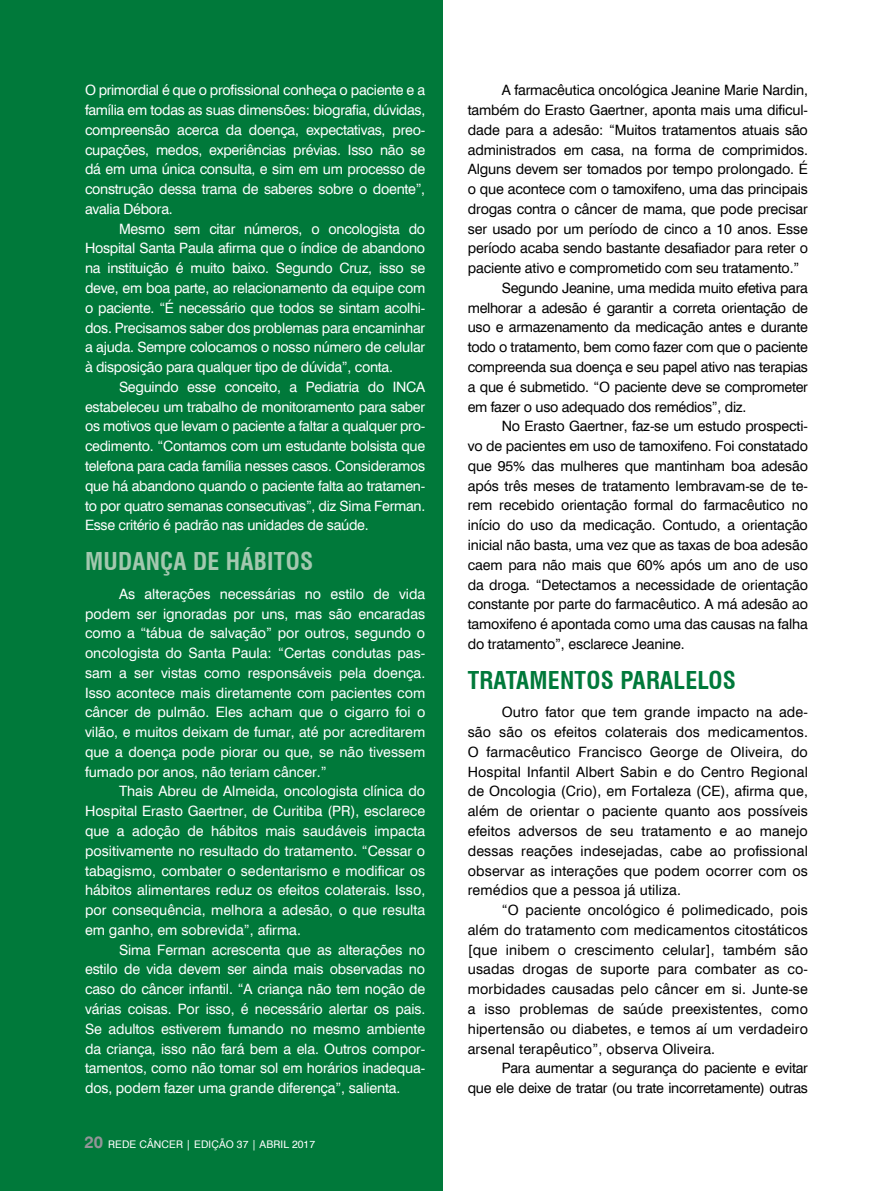
<style>
.page{position:relative;width:893px;height:1191px;background:#fff}
.page>*{position:absolute;margin:0;border:0;box-sizing:border-box;transform-origin:0 0}
.t1{font:700 condensed 24px "Swiss 721 BT";letter-spacing:.01em;color:#00793a}
.t2{font:700 condensed 24px "Swiss 721 BT";letter-spacing:.01em;color:#a3c8af}
.t3{font:14.25px/19.8px "Swiss 721 BT";letter-spacing:-.015em;color:#fff;text-align:justify}
.t4{font:14.25px/19.8px "Swiss 721 BT";letter-spacing:-.01em;color:#000;text-align:justify}
.t5{font:10.5px "Swiss 721 BT";letter-spacing:.015em;color:#fff}
.s1{font-weight:700;font-size:16.5px;color:#939598}
</style>
<div class="page">
<div style="left:0;top:0;width:442px;height:1191px;background:#00793a"></div>
<p class="t3" style="left:85px;top:80px;width:342px">O primordial é que o profissional conheça o paciente e a família em todas as suas dimensões: biografia, dúvidas, compreensão acerca da doença, expectativas, preo&shy;cupações, medos, experiências prévias. Isso não se dá em uma única consulta, e sim em um processo de construção dessa trama de saberes sobre o doente”, avalia Débora.</p>
<p class="t3" style="left:85px;top:219px;width:342px;text-indent:34px">Mesmo sem citar números, o oncologista do Hospital Santa Paula afirma que o índice de abandono na instituição é muito baixo. Segundo Cruz, isso se deve, em boa parte, ao relacionamento da equipe com o paciente. “É necessário que todos se sintam acolhi&shy;dos. Precisamos saber dos problemas para encaminhar a ajuda. Sempre colocamos o nosso número de celular à disposição para qualquer tipo de dúvida”, conta.</p>
<p class="t3" style="left:85px;top:377px;width:342px;text-indent:34px">Seguindo esse conceito, a Pediatria do INCA estabeleceu um trabalho de monitoramento para saber os motivos que levam o paciente a faltar a qualquer pro&shy;cedimento. “Contamos com um estudante bolsista que telefona para cada família nesses casos. Consideramos que há abandono quando o paciente falta ao tratamen&shy;to por quatro semanas consecutivas”, diz Sima Ferman.<br>Esse critério é padrão nas unidades de saúde.</p>
<h1 class="t2" style="left:85px;top:547px;width:230px">MUDANÇA DE HÁBITOS</h1>
<p class="t3" style="left:85px;top:583px;width:342px;text-indent:34px">As alterações necessárias no estilo de vida podem ser ignoradas por uns, mas são encaradas como a “tábua de salvação” por outros, segundo o oncologista do Santa Paula: “Certas condutas pas&shy;sam a ser vistas como responsáveis pela doença.<br>Isso acontece mais diretamente com pacientes com câncer de pulmão. Eles acham que o cigarro foi o vilão, e muitos deixam de fumar, até por acreditarem que a doença pode piorar ou que, se não tivessem fumado por anos, não teriam câncer.”</p>
<p class="t3" style="left:85px;top:781px;width:342px;text-indent:34px">Thais Abreu de Almeida, oncologista clínica do Hospital Erasto Gaertner, de Curitiba (PR), esclarece que a adoção de hábitos mais saudáveis impacta positivamente no resultado do tratamento. “Cessar o tabagismo, combater o sedentarismo e modificar os hábitos alimentares reduz os efeitos colaterais. Isso, por consequência, melhora a adesão, o que resulta em ganho, em sobrevida”, afirma.</p>
<p class="t3" style="left:85px;top:939px;width:342px;text-indent:34px">Sima Ferman acrescenta que as alterações no estilo de vida devem ser ainda mais observadas no caso do câncer infantil. “A criança não tem noção de várias coisas. Por isso, é necessário alertar os pais.<br>Se adultos estiverem fumando no mesmo ambiente da criança, isso não fará bem a ela. Outros compor&shy;tamentos, como não tomar sol em horários inadequa&shy;dos, podem fazer uma grande diferença”, salienta.</p>
<p class="t5" style="left:85px;top:1138px;width:232px"><span class="s1">20</span> REDE CÂNCER | EDIÇÃO 37 | ABRIL 2017</p>
<p class="t4" style="left:502px;top:80px;width:308px">A farmacêutica oncológica Jeanine Marie Nardin,</p>
<p class="t4" style="left:468px;top:100px;width:342px">também do Erasto Gaertner, aponta mais uma dificul-</p>
<p class="t4" style="left:468px;top:120px;width:342px">dade para a adesão: “Muitos tratamentos atuais são</p>
<p class="t4" style="left:468px;top:139px;width:342px">administrados em casa, na forma de comprimidos.</p>
<p class="t4" style="left:468px;top:159px;width:342px">Alguns devem ser tomados por tempo prolongado. É</p>
<p class="t4" style="left:468px;top:179px;width:342px">o que acontece com o tamoxifeno, uma das principais</p>
<p class="t4" style="left:468px;top:199px;width:342px">drogas contra o câncer de mama, que pode precisar</p>
<p class="t4" style="left:468px;top:218px;width:342px">ser usado por um período de cinco a 10 anos. Esse</p>
<p class="t4" style="left:468px;top:238px;width:342px">período acaba sendo bastante desafiador para reter o</p>
<p class="t4" style="left:468px;top:258px;width:333px">paciente ativo e comprometido com seu tratamento.”</p>
<p class="t4" style="left:502px;top:278px;width:308px">Segundo Jeanine, uma medida muito efetiva para</p>
<p class="t4" style="left:468px;top:297px;width:342px">melhorar a adesão é garantir a correta orientação de</p>
<p class="t4" style="left:468px;top:317px;width:342px">uso e armazenamento da medicação antes e durante</p>
<p class="t4" style="left:468px;top:337px;width:342px">todo o tratamento, bem como fazer com que o paciente</p>
<p class="t4" style="left:468px;top:357px;width:342px">compreenda sua doença e seu papel ativo nas terapias</p>
<p class="t4" style="left:468px;top:377px;width:342px">a que é submetido. “O paciente deve se comprometer</p>
<p class="t4" style="left:468px;top:396px;width:280px">em fazer o uso adequado dos remédios”, diz.</p>
<p class="t4" style="left:502px;top:416px;width:308px">No Erasto Gaertner, faz-se um estudo prospecti-</p>
<p class="t4" style="left:468px;top:436px;width:342px">vo de pacientes em uso de tamoxifeno. Foi constatado</p>
<p class="t4" style="left:468px;top:456px;width:342px">que 95% das mulheres que mantinham boa adesão</p>
<p class="t4" style="left:468px;top:475px;width:342px">após três meses de tratamento lembravam-se de te-</p>
<p class="t4" style="left:468px;top:495px;width:342px">rem recebido orientação formal do farmacêutico no</p>
<p class="t4" style="left:468px;top:515px;width:342px">início do uso da medicação. Contudo, a orientação</p>
<p class="t4" style="left:468px;top:535px;width:342px">inicial não basta, uma vez que as taxas de boa adesão</p>
<p class="t4" style="left:468px;top:554px;width:342px">caem para não mais que 60% após um ano de uso</p>
<p class="t4" style="left:468px;top:574px;width:342px">da droga. “Detectamos a necessidade de orientação</p>
<p class="t4" style="left:468px;top:594px;width:342px">constante por parte do farmacêutico. A má adesão ao</p>
<p class="t4" style="left:468px;top:614px;width:342px">tamoxifeno é apontada como uma das causas na falha</p>
<p class="t4" style="left:468px;top:633px;width:219px">do tratamento”, esclarece Jeanine.</p>
<h1 class="t1" style="left:468px;top:666px;width:270px">TRATAMENTOS PARALELOS</h1>
<p class="t4" style="left:468px;top:702px;width:342px;text-indent:34px">Outro fator que tem grande impacto na ade&shy;são são os efeitos colaterais dos medicamentos.<br>O farmacêutico Francisco George de Oliveira, do Hospital Infantil Albert Sabin e do Centro Regional de Oncologia (Crio), em Fortaleza (CE), afirma que, além de orientar o paciente quanto aos possíveis efeitos adversos de seu tratamento e ao manejo dessas reações indesejadas, cabe ao profissional observar as interações que podem ocorrer com os remédios que a pessoa já utiliza.</p>
<p class="t4" style="left:468px;top:900px;width:342px;text-indent:34px">“O paciente oncológico é polimedicado, pois além do tratamento com medicamentos citostáticos [que inibem o crescimento celular], também são usadas drogas de suporte para combater as co&shy;morbidades causadas pelo câncer em si. Junte‑se a isso problemas de saúde preexistentes, como hipertensão ou diabetes, e temos aí um verdadeiro arsenal terapêutico”, observa Oliveira.</p>
<p class="t4" style="left:468px;top:1058px;width:342px;text-align:right">Para aumentar a segurança do paciente e evitar<br>que ele deixe de tratar (ou trate incorretamente) outras</p>
</div>
